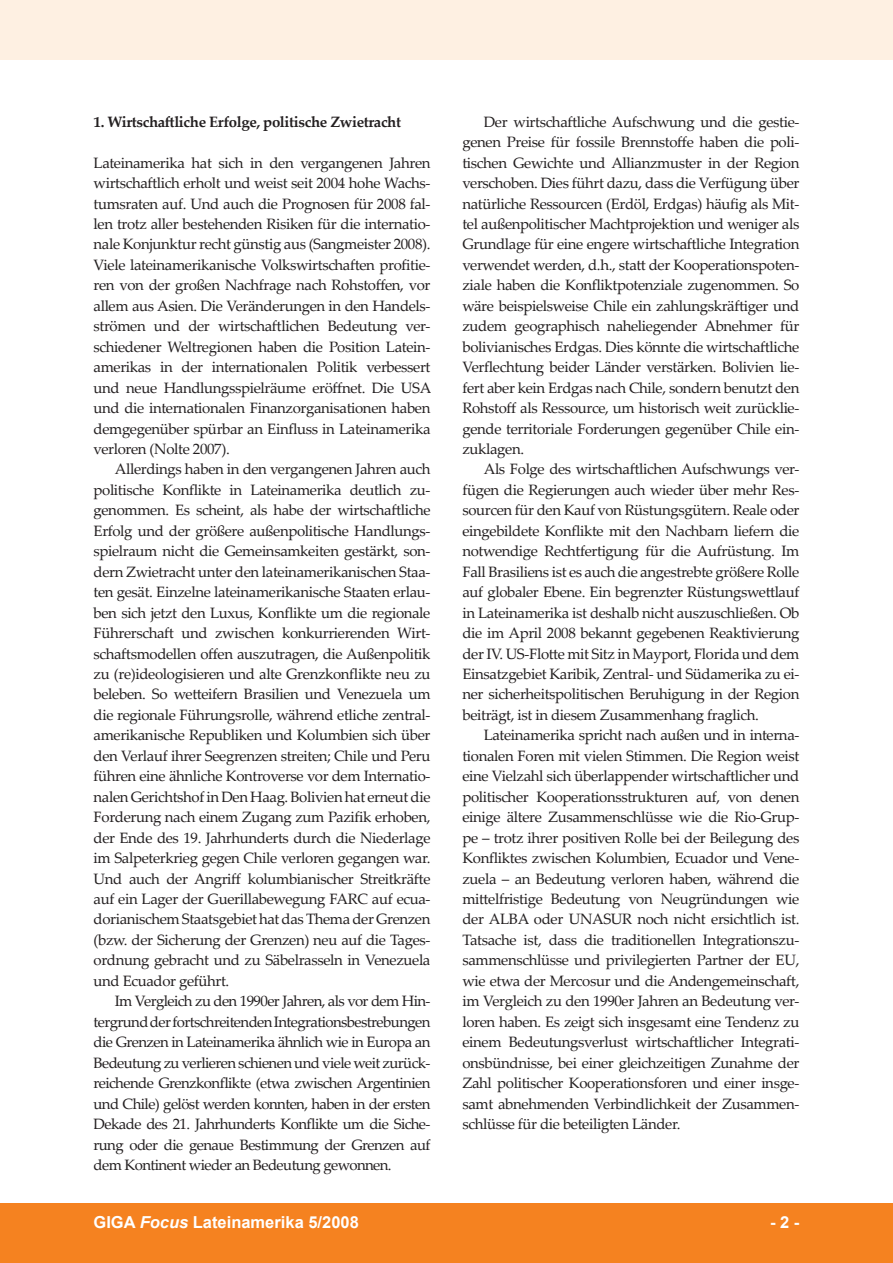
<style>
.page{position:relative;width:893px;height:1263px;background:#fff}
.page>*{position:absolute;margin:0;border:0;box-sizing:border-box;transform-origin:0 0}
.foc__text_fusszeile{font:700 16.5px "Arial";color:#fff}
.foc__text_seitenzahl{font:700 16.5px "Arial";color:#fff}
.foc__text_fliesstext{font:15px/20.4px "Palatino Linotype";letter-spacing:-.025em;color:#231f20;text-align:justify}
.foc__text_1__absatz{font:15px/20.4px "Palatino Linotype";letter-spacing:-.025em;color:#231f20;text-align:justify}
.foc__text_ueberschri{font:700 15px "Palatino Linotype";letter-spacing:-.025em;color:#231f20}
.s1{font-style:italic}
</style>
<div class="page">
<div style="left:0;top:1203px;width:893px;height:60px;background:#f58220"></div>
<div style="left:0;top:0;width:893px;height:60px;background:#fef0e2"></div>
<p class="foc__text_ueberschri" style="left:94px;top:111px;width:309px">1. Wirtschaftliche Erfolge, politische Zwietracht</p>
<p class="foc__text_1__absatz" style="left:94px;top:152px;width:339px">Lateinamerika hat sich in den vergangenen Jahren wirtschaftlich erholt und weist seit 2004 hohe Wachs&shy;tumsraten auf. Und auch die Prognosen für 2008 fal&shy;len trotz aller bestehenden Risiken für die internatio&shy;nale Konjunktur recht günstig aus (Sangmeister 2008).<br>Viele lateinamerikanische Volkswirtschaften profitie&shy;ren von der großen Nachfrage nach Rohstoffen, vor allem aus Asien. Die Veränderungen in den Handels&shy;strömen und der wirtschaftlichen Bedeutung ver&shy;schiedener Weltregionen haben die Position Latein&shy;amerikas in der internationalen Politik verbessert und neue Handlungsspielräume eröffnet. Die USA und die internationalen Finanzorganisationen haben demgegenüber spürbar an Einfluss in Lateinamerika verloren (Nolte 2007).</p>
<p class="foc__text_fliesstext" style="left:94px;top:459px;width:339px;text-indent:21px">Allerdings haben in den vergangenen Jahren auch politische Konflikte in Lateinamerika deutlich zu&shy;genommen. Es scheint, als habe der wirtschaftliche Erfolg und der größere außenpolitische Handlungs&shy;spielraum nicht die Gemeinsamkeiten gestärkt, son&shy;dern Zwietracht unter den lateinamerikanischen Staa&shy;ten gesät. Einzelne lateinamerikanische Staaten erlau&shy;ben sich jetzt den Luxus, Konflikte um die regionale Führerschaft und zwischen konkurrierenden Wirt&shy;schaftsmodellen offen auszutragen, die Außenpolitik zu (re)ideologisieren und alte Grenzkonflikte neu zu beleben. So wetteifern Brasilien und Venezuela um die regionale Führungsrolle, während etliche zentral&shy;amerikanische Republiken und Kolumbien sich über den Verlauf ihrer Seegrenzen streiten; Chile und Peru führen eine ähnliche Kontroverse vor dem Internatio&shy;nalen Gerichtshof in Den Haag. Bolivien hat erneut die Forderung nach einem Zugang zum Pazifik erhoben, der Ende des 19. Jahrhunderts durch die Niederlage im Salpeterkrieg gegen Chile verloren gegangen war.<br>Und auch der Angriff kolumbianischer Streitkräfte auf ein Lager der Guerillabewegung FARC auf ecua&shy;dorianischem Staatsgebiet hat das Thema der Grenzen (bzw. der Sicherung der Grenzen) neu auf die Tages&shy;ordnung gebracht und zu Säbelrasseln in Venezuela und Ecuador geführt.</p>
<p class="foc__text_fliesstext" style="left:94px;top:990px;width:338px;text-indent:21px">Im Vergleich zu den 1990er Jahren, als vor dem Hin&shy;tergrund der fortschreitenden Integrationsbestrebungen die Grenzen in Lateinamerika ähnlich wie in Europa an Bedeutung zu verlieren schienen und viele weit zurück&shy;reichende Grenzkonflikte (etwa zwischen Argentinien und Chile) gelöst werden konnten, haben in der ersten Dekade des 21. Jahrhunderts Konflikte um die Siche&shy;rung oder die genaue Bestimmung der Grenzen auf dem Kontinent wieder an Bedeutung gewonnen.</p>
<p class="foc__text_fliesstext" style="left:462px;top:111px;width:338px;text-indent:21px">Der wirtschaftliche Aufschwung und die gestie&shy;genen Preise für fossile Brennstoffe haben die poli&shy;tischen Gewichte und Allianzmuster in der Region verschoben. Dies führt dazu, dass die Verfügung über natürliche Ressourcen (Erdöl, Erdgas) häufig als Mit&shy;tel außenpolitischer Machtprojektion und weniger als Grundlage für eine engere wirtschaftliche Integration verwendet werden, d.h., statt der Kooperationspoten&shy;ziale haben die Konfliktpotenziale zugenommen. So wäre beispielsweise Chile ein zahlungskräftiger und zudem geographisch naheliegender Abnehmer für bolivianisches Erdgas. Dies könnte die wirtschaftliche Verflechtung beider Länder verstärken. Bolivien lie&shy;fert aber kein Erdgas nach Chile, sondern benutzt den Rohstoff als Ressource, um historisch weit zurücklie&shy;gende territoriale Forderungen gegenüber Chile ein&shy;zuklagen.</p>
<p class="foc__text_fliesstext" style="left:462px;top:459px;width:338px;text-indent:21px">Als Folge des wirtschaftlichen Aufschwungs ver&shy;fügen die Regierungen auch wieder über mehr Res&shy;sourcen für den Kauf von Rüstungsgütern. Reale oder eingebildete Konflikte mit den Nachbarn liefern die notwendige Rechtfertigung für die Aufrüstung. Im Fall Brasiliens ist es auch die angestrebte größere Rolle auf globaler Ebene. Ein begrenzter Rüstungswettlauf in Lateinamerika ist deshalb nicht auszuschließen. Ob die im April 2008 bekannt gegebenen Reaktivierung der IV. US-Flotte mit Sitz in Mayport, Florida und dem Einsatzgebiet Karibik, Zentral- und Südamerika zu ei&shy;ner sicherheitspolitischen Beruhigung in der Region beiträgt, ist in diesem Zusammenhang fraglich.</p>
<p class="foc__text_fliesstext" style="left:462px;top:724px;width:339px;text-indent:21px">Lateinamerika spricht nach außen und in interna&shy;tionalen Foren mit vielen Stimmen. Die Region weist eine Vielzahl sich überlappender wirtschaftlicher und politischer Kooperationsstrukturen auf, von denen einige ältere Zusammenschlüsse wie die Rio-Grup&shy;pe – trotz ihrer positiven Rolle bei der Beilegung des Konfliktes zwischen Kolumbien, Ecuador und Vene&shy;zuela – an Bedeutung verloren haben, während die mittelfristige Bedeutung von Neugründungen wie der ALBA oder UNASUR noch nicht ersichtlich ist.<br>Tatsache ist, dass die traditionellen Integrationszu&shy;sammenschlüsse und privilegierten Partner der EU, wie etwa der Mercosur und die Andengemeinschaft, im Vergleich zu den 1990er Jahren an Bedeutung ver&shy;loren haben. Es zeigt sich insgesamt eine Tendenz zu einem Bedeutungsverlust wirtschaftlicher Integrati&shy;onsbündnisse, bei einer gleichzeitigen Zunahme der Zahl politischer Kooperationsforen und einer insge&shy;samt abnehmenden Verbindlichkeit der Zusammen&shy;schlüsse für die beteiligten Länder.</p>
<p class="foc__text_fusszeile" style="left:94px;top:1211px;width:267px">GIGA <span class="s1">Focus</span> Lateinamerika 5/2008</p>
<p class="foc__text_seitenzahl" style="left:770px;top:1211px;width:31px">- -</p>
</div>
